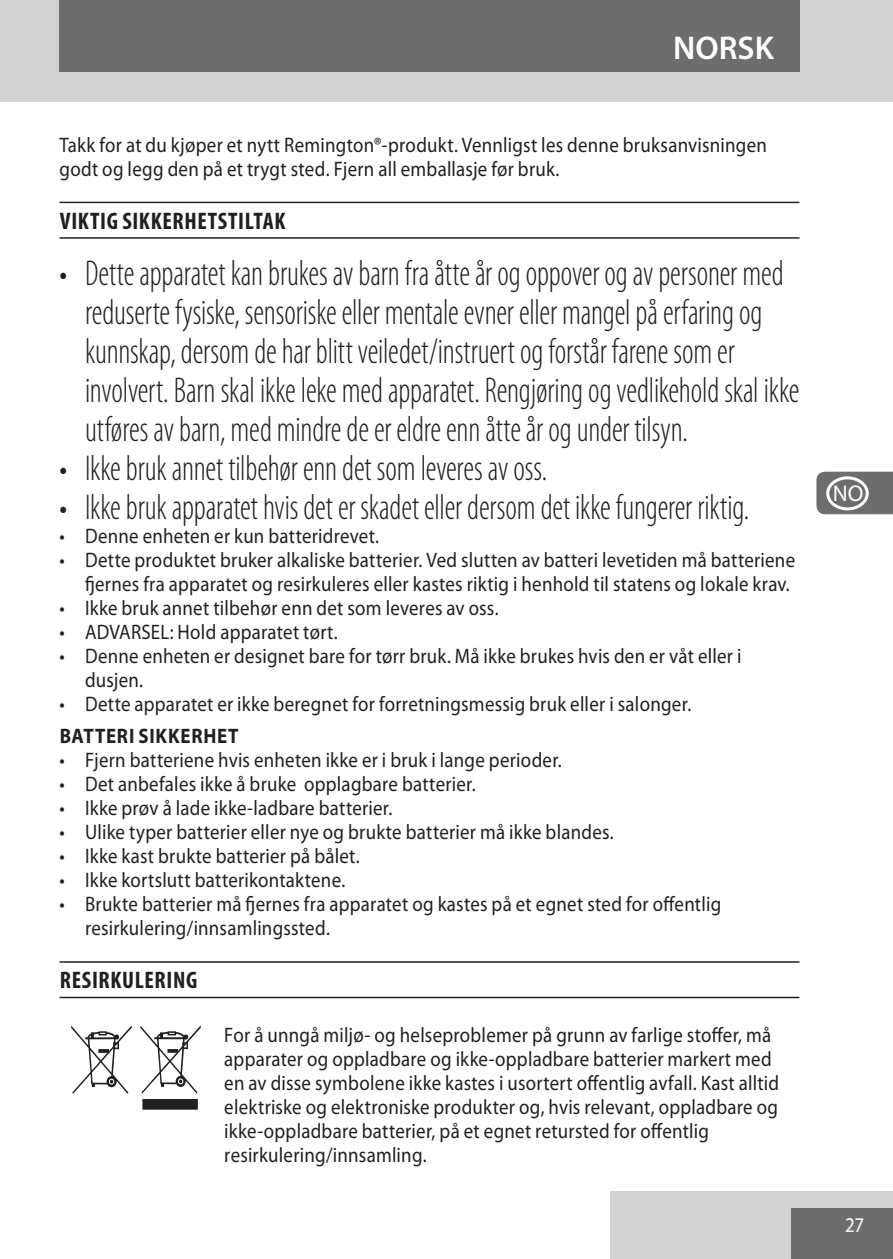
<style>
.page{position:relative;width:893px;height:1259px;background:#fff}
.page>*{position:absolute;margin:0;border:0;box-sizing:border-box;transform-origin:0 0}
.default{font:120px "Myriad Mine";color:#231f20;scale:.9 1}
.t1{font:300 condensed 36px/39px "Myriad Pro";letter-spacing:-.005em;color:#231f20;scale:.9 1}
.t2{font:600 33px "Myriad Pro";color:#fff}
.heading{font:700 condensed 24px "Myriad Pro";letter-spacing:.025em;color:#231f20}
.t3{font:22.8px "Myriad Pro";color:#fff}
.default-2{font:21px/24px "Myriad Pro";letter-spacing:.015em;color:#231f20;scale:.9 1}
.t4{font:700 21px "Myriad Pro";letter-spacing:.04em;color:#231f20;scale:.9 1}
.t5{font:21px "Myriad Pro";color:#fff;scale:.9 1}
</style>
<div class="page">
<div style="left:611px;top:1191px;width:282px;height:68px;background:#d1d2d4"></div>
<div style="left:791px;top:1208px;width:102px;height:51px;background:#6c6d70"></div>
<div style="left:0;top:0;width:893px;height:102px;background:#d1d2d4"></div>
<div style="left:59px;top:0;width:740px;height:72px;background:#6c6d70"></div>
<svg style="left:816px;top:472px;width:77px;height:42px"></svg>
<div style="left:826px;top:476px;width:43px;height:34px;border:3px solid #fff;border-radius:50%"></div>
<hr style="left:60px;top:202px;width:739px;height:1px;background:#231f20">
<hr style="left:60px;top:237px;width:739px;height:2px;background:#231f20">
<hr style="left:60px;top:961px;width:739px;height:1px;background:#231f20">
<hr style="left:60px;top:996px;width:739px;height:2px;background:#231f20">
<p class="t2" style="left:673px;top:27px;width:102px">NORSK</p>
<p class="default-2" style="left:60px;top:132px;width:787px">Takk for at du kjøper et nytt Remington®-produkt. Vennligst les denne bruksanvisningen godt og legg den på et trygt sted. Fjern all emballasje før bruk.</p>
<p class="heading" style="left:60px;top:206px;width:227px">VIKTIG SIKKERHETSTILTAK</p>
<p class="t1" style="left:85px;top:254px;width:795px;text-indent:-26px">• Dette apparatet kan brukes av barn fra åtte år og oppover og av personer med reduserte fysiske, sensoriske eller mentale evner eller mangel på erfaring og kunnskap, dersom de har blitt veiledet/instruert og forstår farene som er involvert. Barn skal ikke leke med apparatet. Rengjøring og vedlikehold skal ikke utføres av barn, med mindre de er eldre enn åtte år og under tilsyn.</p>
<p class="t1" style="left:60px;top:449px;width:544px">• Ikke bruk annet tilbehør enn det som leveres av oss.</p>
<p class="t1" style="left:60px;top:488px;width:768px">• Ikke bruk apparatet hvis det er skadet eller dersom det ikke fungerer riktig.</p>
<p class="default-2" style="left:60px;top:523px;width:357px">• Denne enheten er kun batteridrevet.</p>
<p class="default-2" style="left:60px;top:547px;width:819px;text-align:right">• Dette produktet bruker alkaliske batterier. Ved slutten av batteri levetiden må batteriene fjernes fra apparatet og resirkuleres eller kastes riktig i henhold til statens og lokale krav.</p>
<p class="default-2" style="left:60px;top:595px;width:489px">• Ikke bruk annet tilbehør enn det som leveres av oss.</p>
<p class="default-2" style="left:60px;top:619px;width:311px">• ADVARSEL: Hold apparatet tørt.</p>
<p class="default-2" style="left:85px;top:643px;width:731px;text-indent:-26px">• Denne enheten er designet bare for tørr bruk. Må ikke brukes hvis den er våt eller i dusjen.</p>
<p class="default-2" style="left:60px;top:691px;width:703px">• Dette apparatet er ikke beregnet for forretningsmessig bruk eller i salonger.</p>
<p class="t4" style="left:60px;top:722px;width:200px">BATTERI SIKKERHET</p>
<p class="default-2" style="left:60px;top:748px;width:560px">• Fjern batteriene hvis enheten ikke er i bruk i lange perioder.</p>
<p class="default-2" style="left:60px;top:772px;width:464px">• Det anbefales ikke å bruke opplagbare batterier.</p>
<p class="default-2" style="left:60px;top:796px;width:371px">• Ikke prøv å lade ikke-ladbare batterier.</p>
<p class="default-2" style="left:60px;top:820px;width:617px">• Ulike typer batterier eller nye og brukte batterier må ikke blandes.</p>
<p class="default-2" style="left:60px;top:844px;width:335px">• Ikke kast brukte batterier på bålet.</p>
<p class="default-2" style="left:60px;top:868px;width:319px">• Ikke kortslutt batterikontaktene.</p>
<p class="default-2" style="left:85px;top:892px;width:708px;text-indent:-26px">• Brukte batterier må fjernes fra apparatet og kastes på et egnet sted for offentlig resirkulering/innsamlingssted.</p>
<p class="heading" style="left:60px;top:965px;width:139px">RESIRKULERING</p>
<p class="default" style="left:71px;top:1008px;width:151px">W</p>
<p class="default-2" style="left:224px;top:1022px;width:618px">For å unngå miljø- og helseproblemer på grunn av farlige stoffer, må apparater og oppladbare og ikke-oppladbare batterier markert med en av disse symbolene ikke kastes i usortert offentlig avfall. Kast alltid elektriske og elektroniske produkter og, hvis relevant, oppladbare og ikke-oppladbare batterier, på et egnet retursted for offentlig resirkulering/innsamling.</p>
<p class="t3" style="left:833px;top:479px;width:32px">NO</p>
<p class="t5" style="left:845px;top:1212px;width:23px">27</p>
</div>
